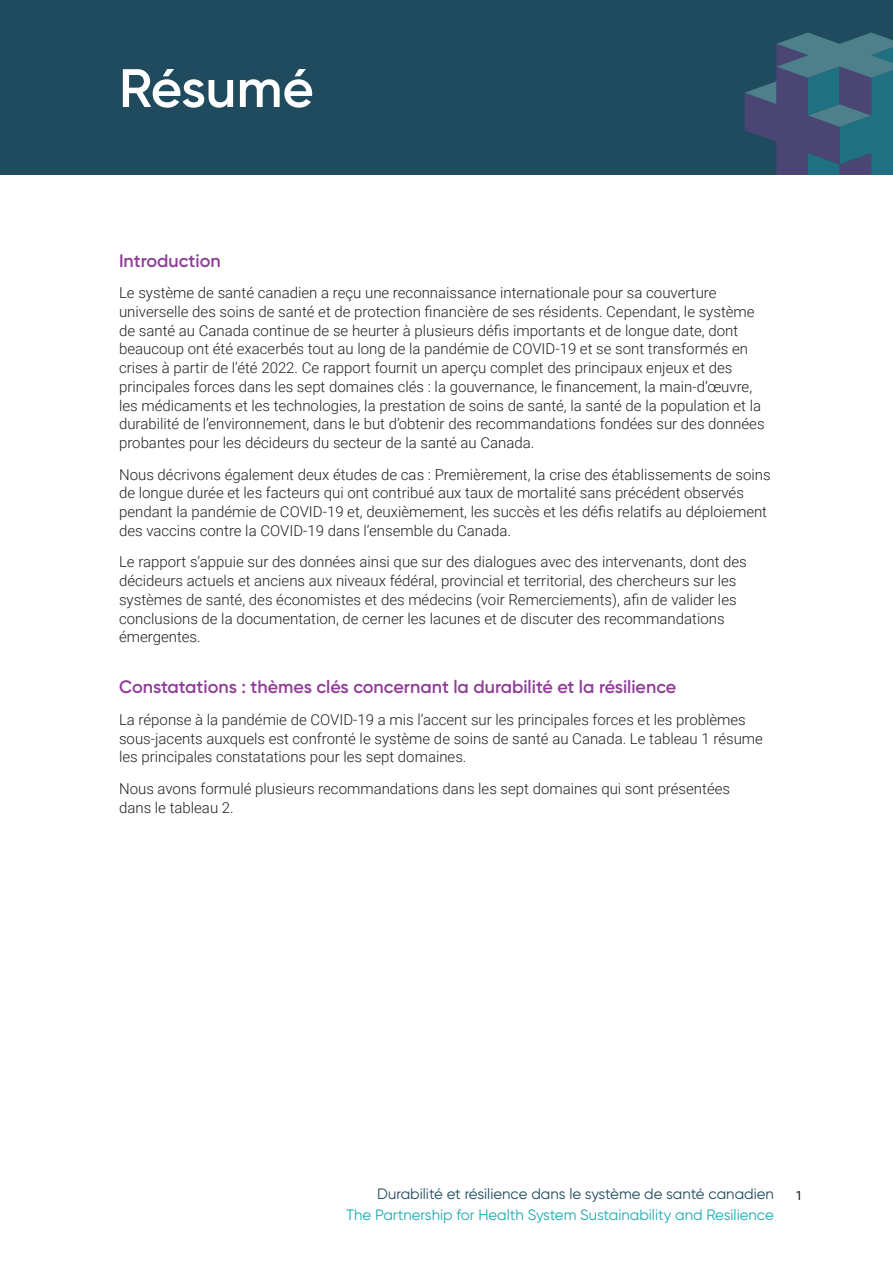
<style>
.page{position:relative;width:893px;height:1263px;background:#fff}
.page>*{position:absolute;margin:0;border:0;box-sizing:border-box;transform-origin:0 0}
.t1{font:600 54px "Gilroy";letter-spacing:-.005em;color:#fff}
.t2{font:600 18px "Gilroy";color:#8f3e97}
.t3{font:300 15px/18.8px "Roboto";color:#231f20}
.t4{font:15px "Gilroy";color:#1eabb4}
.t5{font:15px "Gilroy";color:#204b5f}
.t6{font:500 12.75px "Gilroy";color:#231f20}
</style>
<div class="page">
<div style="left:0;top:0;width:893px;height:174px;background:#204b5f"></div>
<svg style="left:745px;top:32px;width:148px;height:142px"></svg>
<p class="t1" style="left:119px;top:57px;width:196px">Résumé</p>
<p class="t2" style="left:119px;top:250px;width:103px">Introduction</p>
<p class="t3" style="left:119px;top:284px;width:647px">Le système de santé canadien a reçu une reconnaissance internationale pour sa couverture universelle des soins de santé et de protection financière de ses résidents. Cependant, le système de santé au Canada continue de se heurter à plusieurs défis importants et de longue date, dont beaucoup ont été exacerbés tout au long de la pandémie de COVID-19 et se sont transformés en crises à partir de l’été 2022. Ce rapport fournit un aperçu complet des principaux enjeux et des principales forces dans les sept domaines clés : la gouvernance, le financement, la main-d’œuvre, les médicaments et les technologies, la prestation de soins de santé, la santé de la population et la durabilité de l’environnement, dans le but d’obtenir des recommandations fondées sur des données probantes pour les décideurs du secteur de la santé au Canada.</p>
<p class="t3" style="left:119px;top:465px;width:653px">Nous décrivons également deux études de cas : Premièrement, la crise des établissements de soins de longue durée et les facteurs qui ont contribué aux taux de mortalité sans précédent observés pendant la pandémie de COVID-19 et, deuxièmement, les succès et les défis relatifs au déploiement des vaccins contre la COVID-19 dans l’ensemble du Canada.</p>
<p class="t3" style="left:119px;top:553px;width:629px">Le rapport s’appuie sur des données ainsi que sur des dialogues avec des intervenants, dont des décideurs actuels et anciens aux niveaux fédéral, provincial et territorial, des chercheurs sur les systèmes de santé, des économistes et des médecins (voir Remerciements), afin de valider les conclusions de la documentation, de cerner les lacunes et de discuter des recommandations émergentes.</p>
<p class="t2" style="left:119px;top:676px;width:559px">Constatations : thèmes clés concernant la durabilité et la résilience</p>
<p class="t3" style="left:119px;top:710px;width:645px">La réponse à la pandémie de COVID-19 a mis l’accent sur les principales forces et les problèmes sous-jacents auxquels est confronté le système de soins de santé au Canada. Le tableau 1 résume les principales constatations pour les sept domaines.</p>
<p class="t3" style="left:119px;top:779px;width:613px">Nous avons formulé plusieurs recommandations dans les sept domaines qui sont présentées dans le tableau 2.</p>
<p class="t5" style="left:377px;top:1189px;width:398px">Durabilité et résilience dans le système de santé canadien</p>
<p class="t6" style="left:796px;top:1190px;width:6px">1</p>
<p class="t4" style="left:346px;top:1209px;width:429px">The Partnership for Health System Sustainability and Resilience</p>
</div>
